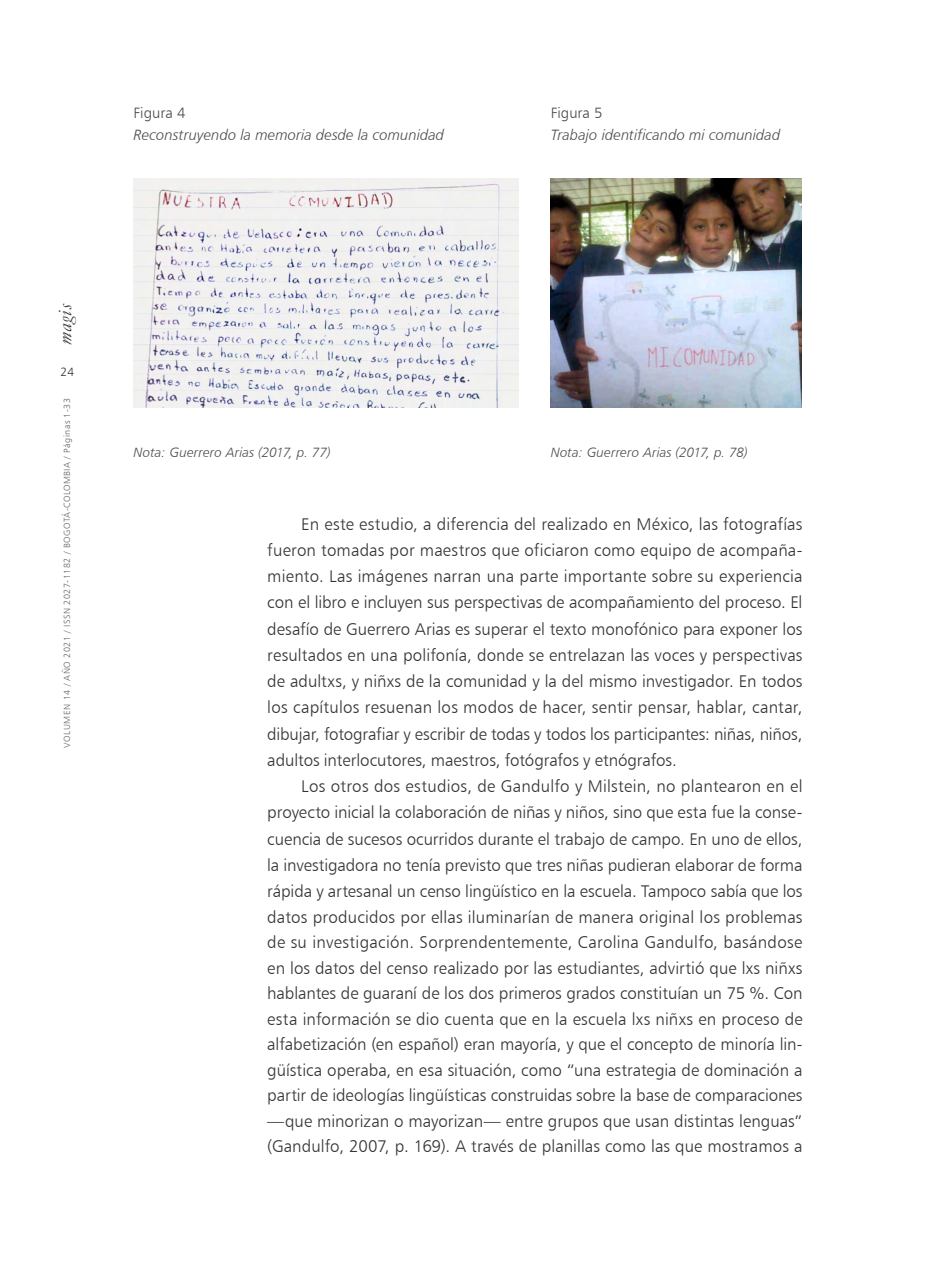
<style>
.page{position:relative;width:936px;height:1275px;background:#fff}
.page>*{position:absolute;margin:0;border:0;box-sizing:border-box;transform-origin:0 0}
.t1{font:italic 19.5px "Garamond";color:#333}
.t2{font:16.95px/25.7px "Humanist 777 BT Light B";color:#333;text-align:justify}
.t3{font:15px "Humanist 777 BT Light Italic B";color:#4d4d4d}
.t4{font:15px "Humanist 777 BT Light B";color:#4d4d4d}
.t5{font:13.5px "Humanist 777 BT Light Italic B";letter-spacing:.005em;color:#4d4d4d}
.t6{font:12px "Humanist 777 BT Light B";color:#333}
.t7{font:9px "Humanist 777 BT Light B";letter-spacing:.05em;color:#666}
</style>
<div class="page">
<img style="left:134px;top:178px;width:384px;height:230px">
<img style="left:551px;top:178px;width:251px;height:230px">
<p class="t4" style="left:134px;top:103px;width:53px">Figura 4</p>
<p class="t3" style="left:134px;top:126px;width:312px">Reconstruyendo la memoria desde la comunidad</p>
<p class="t4" style="left:551px;top:103px;width:53px">Figura 5</p>
<p class="t3" style="left:551px;top:126px;width:231px">Trabajo identificando mi comunidad</p>
<p class="t1" style="left:53px;top:345px;width:43px;rotate:-90deg">magis</p>
<p class="t6" style="left:61px;top:364px;width:15px">24</p>
<p class="t7" style="left:62px;top:748px;width:351px;rotate:-90deg">VOLUMEN 14 / AÑO 2021 / ISSN 2027-1182 / BOGOTÁ-COLOMBIA / Páginas 1-33</p>
<p class="t5" style="left:134px;top:444px;width:199px">Nota: Guerrero Arias (2017, p. 77)</p>
<p class="t5" style="left:551px;top:444px;width:199px">Nota: Guerrero Arias (2017, p. 78)</p>
<p class="t2" style="left:267px;top:510px;width:537px;line-height:26.2px;text-indent:34px">En este estudio, a diferencia del realizado en México, las fotografías fueron tomadas por maestros que oficiaron como equipo de acompaña&shy;miento. Las imágenes narran una parte importante sobre su experiencia con el libro e incluyen sus perspectivas de acompañamiento del proceso. El desafío de Guerrero Arias es superar el texto monofónico para exponer los resultados en una polifonía, donde se entrelazan las voces y perspectivas de adultxs, y niñxs de la comunidad y la del mismo investigador. En todos los capítulos resuenan los modos de hacer, sentir pensar, hablar, cantar, dibujar, fotografiar y escribir de todas y todos los participantes: niñas, niños, adultos interlocutores, maestros, fotógrafos y etnógrafos.</p>
<p class="t2" style="left:267px;top:773px;width:537px;text-indent:34px">Los otros dos estudios, de Gandulfo y Milstein, no plantearon en el proyecto inicial la colaboración de niñas y niños, sino que esta fue la conse&shy;cuencia de sucesos ocurridos durante el trabajo de campo. En uno de ellos, la investigadora no tenía previsto que tres niñas pudieran elaborar de forma rápida y artesanal un censo lingüístico en la escuela. Tampoco sabía que los datos producidos por ellas iluminarían de manera original los problemas de su investigación. Sorprendentemente, Carolina Gandulfo, basándose en los datos del censo realizado por las estudiantes, advirtió que lxs niñxs hablantes de guaraní de los dos primeros grados constituían un 75 %. Con esta información se dio cuenta que en la escuela lxs niñxs en proceso de alfabetización (en español) eran mayoría, y que el concepto de minoría lin&shy;güística operaba, en esa situación, como “una estrategia de dominación a partir de ideologías lingüísticas construidas sobre la base de comparaciones —que minorizan o mayorizan— entre grupos que usan distintas lenguas” (Gandulfo, 2007, p. 169). A través de planillas como las que mostramos a</p>
</div>
